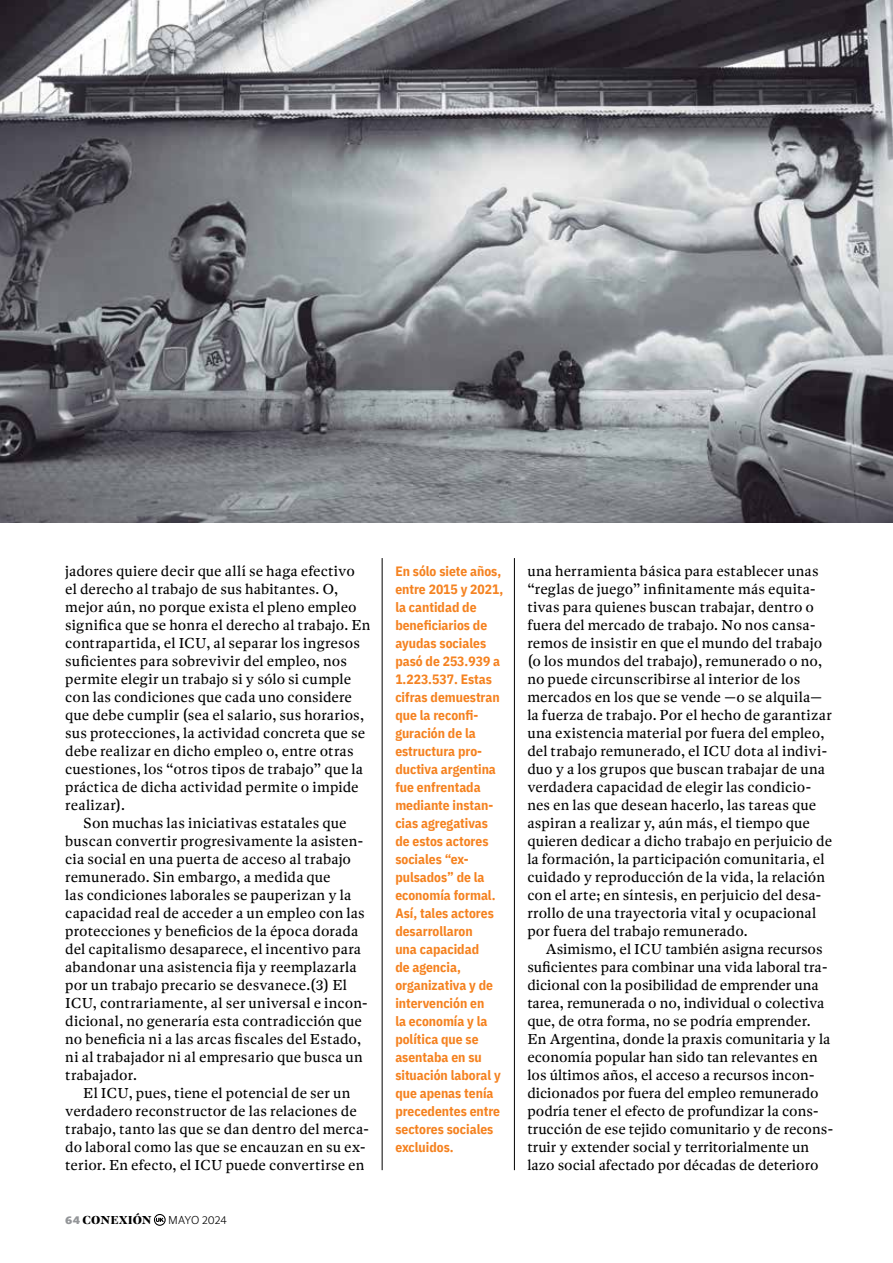
<style>
.page{position:relative;width:893px;height:1263px;background:#fff}
.page>*{position:absolute;margin:0;border:0;box-sizing:border-box;transform-origin:0 0}
.t1{font:15px/18px "Dejanire Text";letter-spacing:.005em;color:#000}
.t2{font:700 13.5px/18px "IBM Plex Sans Cond";color:#f58220}
.t3{font:800 12px "Dejanire Headline";letter-spacing:.015em;color:#000}
.t4{font:300 12px "Dejanire Sans";letter-spacing:-.005em;color:#000}
.s1{font-family:"Dejanire Sans";color:#939598}
</style>
<div class="page">
<svg style="left:154px;top:1214px;width:12px;height:12px"></svg>
<hr style="left:382px;top:558px;width:1px;height:612px;background:#000">
<hr style="left:514px;top:558px;width:1px;height:612px;background:#000">
<img style="left:0;top:0;width:893px;height:522px">
<p class="t1" style="left:65px;top:562px;width:291px">jadores quiere decir que allí se haga efectivo</p>
<p class="t1" style="left:65px;top:580px;width:275px">el derecho al trabajo de sus habitantes. O,</p>
<p class="t1" style="left:65px;top:598px;width:293px">mejor aún, no porque exista el pleno empleo</p>
<p class="t1" style="left:65px;top:616px;width:307px">significa que se honra el derecho al trabajo. En</p>
<p class="t1" style="left:65px;top:634px;width:296px">contrapartida, el ICU, al separar los ingresos</p>
<p class="t1" style="left:65px;top:652px;width:283px">suficientes para sobrevivir del empleo, nos</p>
<p class="t1" style="left:65px;top:670px;width:287px">permite elegir un trabajo si y sólo si cumple</p>
<p class="t1" style="left:65px;top:688px;width:288px">con las condiciones que cada uno considere</p>
<p class="t1" style="left:65px;top:706px;width:300px">que debe cumplir (sea el salario, sus horarios,</p>
<p class="t1" style="left:65px;top:724px;width:301px">sus protecciones, la actividad concreta que se</p>
<p class="t1" style="left:65px;top:742px;width:290px">debe realizar en dicho empleo o, entre otras</p>
<p class="t1" style="left:65px;top:760px;width:299px">cuestiones, los “otros tipos de trabajo” que la</p>
<p class="t1" style="left:65px;top:778px;width:295px">práctica de dicha actividad permite o impide</p>
<p class="t1" style="left:65px;top:796px;width:61px">realizar).</p>
<p class="t1" style="left:83px;top:814px;width:265px">Son muchas las iniciativas estatales que</p>
<p class="t1" style="left:65px;top:832px;width:300px">buscan convertir progresivamente la asisten-</p>
<p class="t1" style="left:65px;top:850px;width:287px">cia social en una puerta de acceso al trabajo</p>
<p class="t1" style="left:65px;top:868px;width:267px">remunerado. Sin embargo, a medida que</p>
<p class="t1" style="left:65px;top:886px;width:288px">las condiciones laborales se pauperizan y la</p>
<p class="t1" style="left:65px;top:904px;width:301px">capacidad real de acceder a un empleo con las</p>
<p class="t1" style="left:65px;top:922px;width:295px">protecciones y beneficios de la época dorada</p>
<p class="t1" style="left:65px;top:940px;width:297px">del capitalismo desaparece, el incentivo para</p>
<p class="t1" style="left:65px;top:958px;width:293px">abandonar una asistencia fija y reemplazarla</p>
<p class="t1" style="left:65px;top:976px;width:283px">por un trabajo precario se desvanece.(3) El</p>
<p class="t1" style="left:65px;top:994px;width:304px">ICU, contrariamente, al ser universal e incon-</p>
<p class="t1" style="left:65px;top:1012px;width:298px">dicional, no generaría esta contradicción que</p>
<p class="t1" style="left:65px;top:1030px;width:297px">no beneficia ni a las arcas fiscales del Estado,</p>
<p class="t1" style="left:65px;top:1048px;width:299px">ni al trabajador ni al empresario que busca un</p>
<p class="t1" style="left:65px;top:1066px;width:73px">trabajador.</p>
<p class="t1" style="left:83px;top:1084px;width:269px">El ICU, pues, tiene el potencial de ser un</p>
<p class="t1" style="left:65px;top:1102px;width:293px">verdadero reconstructor de las relaciones de</p>
<p class="t1" style="left:65px;top:1120px;width:305px">trabajo, tanto las que se dan dentro del merca-</p>
<p class="t1" style="left:65px;top:1138px;width:302px">do laboral como las que se encauzan en su ex-</p>
<p class="t1" style="left:65px;top:1156px;width:301px">terior. En efecto, el ICU puede convertirse en</p>
<p class="t3" style="left:65px;top:1213px;width:88px"><span class="s1">64</span> CONEXIÓN</p>
<p class="t4" style="left:168px;top:1213px;width:60px">MAYO 2024</p>
<p class="t2" style="left:395px;top:561px;width:109px">En sólo siete años, entre 2015 y 2021, la cantidad de beneficiarios de ayudas sociales pasó de 253.939 a<br>1.223.537. Estas cifras demuestran que la reconfi&shy;guración de la estructura pro&shy;ductiva argentina fue enfrentada mediante instan&shy;cias agregativas de estos actores sociales “ex&shy;pulsados” de la economía formal.<br>Así, tales actores desarrollaron<br>una capacidad<br>de agencia, organizativa y de intervención en<br>la economía y la política que se asentaba en su situación laboral y que apenas tenía precedentes entre sectores sociales excluidos.</p>
<p class="t1" style="left:527px;top:562px;width:306px">una herramienta básica para establecer unas “reglas de juego” infinitamente más equita&shy;tivas para quienes buscan trabajar, dentro o fuera del mercado de trabajo. No nos cansa&shy;remos de insistir en que el mundo del trabajo (o los mundos del trabajo), remunerado o no, no puede circunscribirse al interior de los mercados en los que se vende —o se alquila— la fuerza de trabajo. Por el hecho de garantizar una existencia material por fuera del empleo, del trabajo remunerado, el ICU dota al indivi&shy;duo y a los grupos que buscan trabajar de una verdadera capacidad de elegir las condicio&shy;nes en las que desean hacerlo, las tareas que aspiran a realizar y, aún más, el tiempo que quieren dedicar a dicho trabajo en perjuicio de la formación, la participación comunitaria, el cuidado y reproducción de la vida, la relación con el arte; en síntesis, en perjuicio del desa&shy;rrollo de una trayectoria vital y ocupacional por fuera del trabajo remunerado.</p>
<p class="t1" style="left:527px;top:940px;width:308px;text-indent:18px">Asimismo, el ICU también asigna recursos suficientes para combinar una vida laboral tra&shy;dicional con la posibilidad de emprender una tarea, remunerada o no, individual o colectiva que, de otra forma, no se podría emprender.<br>En Argentina, donde la praxis comunitaria y la economía popular han sido tan relevantes en los últimos años, el acceso a recursos incon&shy;dicionados por fuera del empleo remunerado podría tener el efecto de profundizar la cons&shy;trucción de ese tejido comunitario y de recons&shy;truir y extender social y territorialmente un lazo social afectado por décadas de deterioro</p>
</div>
